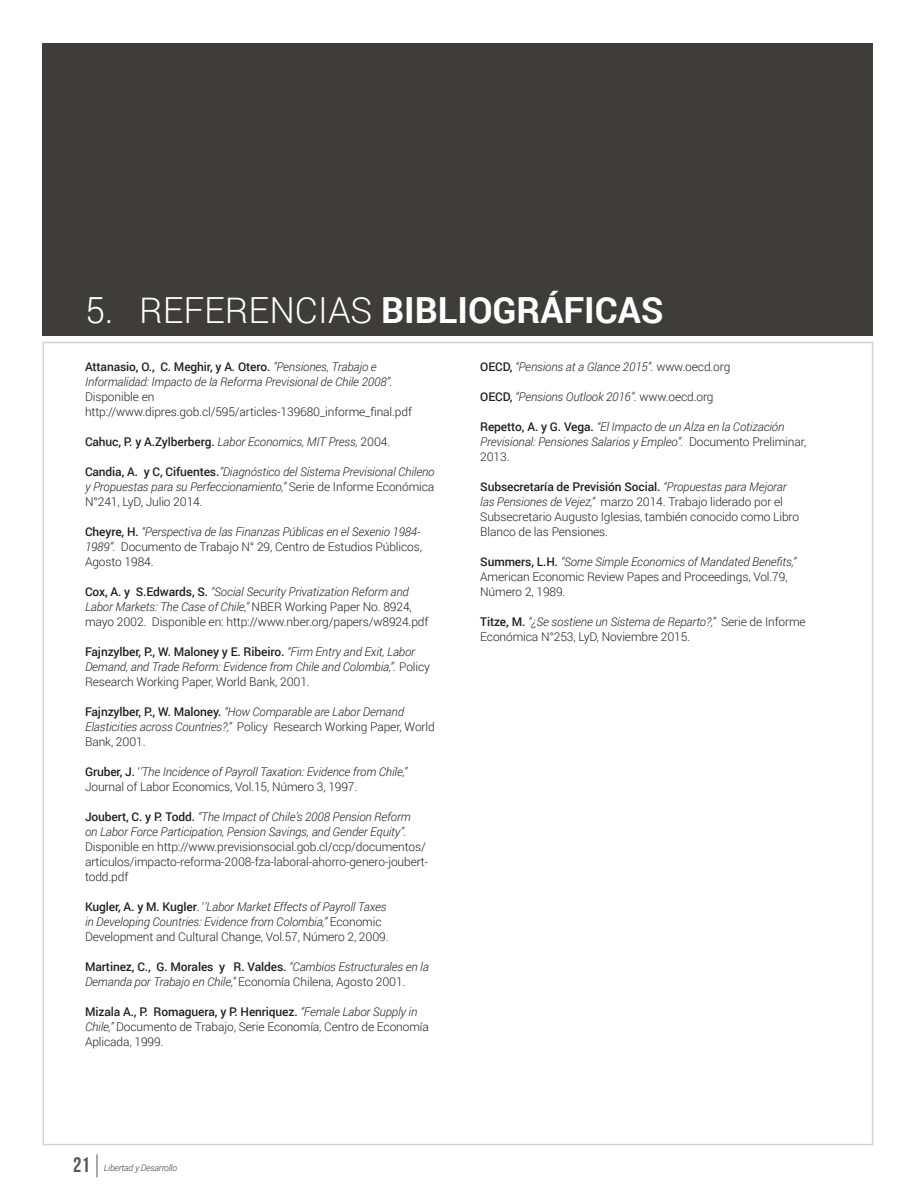
<style>
.page{position:relative;width:918px;height:1188px;background:#fff}
.page>*{position:absolute;margin:0;border:0;box-sizing:border-box;transform-origin:0 0}
.t1{font:700 36px "Roboto";color:#fff}
.t2{font:21px "Bebas Neue";color:#585754}
.t3{font:italic 300 12px/15px "Roboto";letter-spacing:-.01em;color:#231f20}
.t4{font:300 12px/15px "Roboto";letter-spacing:-.01em;color:#231f20}
.t5{font:italic 300 9px "Roboto";letter-spacing:-.02em;color:#3e3d39}
.s1{font-weight:300}
.s2{font-weight:500;font-style:normal}
.s3{font-style:normal}
.s4{font-weight:500}
.s5{font-style:italic}
</style>
<div class="page">
<svg style="left:97px;top:1154px;width:1px;height:23px"></svg>
<div style="left:43px;top:43px;width:830px;height:292px;background:#3e3d39"></div>
<h1 class="t1" style="left:85px;top:284px;width:580px"><span class="s1">5. REFERENCIAS</span> BIBLIOGRÁFICAS</h1>
<p class="t3" style="left:85px;top:359px;width:309px"><span class="s2">Attanasio, O., C. Meghir, y A. Otero.</span> ”Pensiones, Trabajo e<br>Informalidad: Impacto de la Reforma Previsional de Chile 2008”.</p>
<p class="t4" style="left:85px;top:389px;width:328px">Disponible en http://www.dipres.gob.cl/595/articles-139680_informe_final.pdf</p>
<p class="t3" style="left:85px;top:434px;width:307px"><span class="s2">Cahuc, P. y A.Zylberberg.</span> Labor Economics, MIT Press, <span class="s3">2004.</span></p>
<p class="t3" style="left:85px;top:464px;width:351px;text-align:justify"><span class="s2">Candia, A. y C, Cifuentes.</span>”Diagnóstico del Sistema Previsional Chileno y Propuestas para su Perfeccionamiento,” <span class="s3">Serie de Informe Económica N°241, LyD, Julio 2014.</span></p>
<p class="t4" style="left:85px;top:524px;width:339px"><span class="s4">Cheyre, H.</span> <span class="s5">“Perspectiva de las Finanzas Públicas en el Sexenio 1984-<br>1989”.</span> Documento de Trabajo N° 29, Centro de Estudios Públicos,<br>Agosto 1984.</p>
<p class="t4" style="left:85px;top:584px;width:345px"><span class="s4">Cox, A. y S.Edwards, S.</span> <span class="s5">“Social Security Privatization Reform and<br>Labor Markets: The Case of Chile,”</span> NBER Working Paper No. 8924, mayo 2002. Disponible en: http://www.nber.org/papers/w8924.pdf</p>
<p class="t3" style="left:85px;top:644px;width:347px"><span class="s2">Fajnzylber, P., W. Maloney y E. Ribeiro.</span> “Firm Entry and Exit, Labor<br>Demand, and Trade Reform: Evidence from Chile and Colombia,”. <span class="s3">Policy<br>Research Working Paper, World Bank, 2001.</span></p>
<p class="t3" style="left:85px;top:704px;width:351px"><span class="s2">Fajnzylber, P., W. Maloney.</span> “How Comparable are Labor Demand<br>Elasticities across Countries?,” <span class="s3">Policy Research Working Paper, World<br>Bank, 2001.</span></p>
<p class="t3" style="left:85px;top:764px;width:324px"><span class="s2">Gruber, J.</span> <span class="s3">‘</span>’The Incidence of Payroll Taxation: Evidence from Chile,”<br><span class="s3">Journal of Labor Economics, Vol.15, Número 3, 1997.</span></p>
<p class="t3" style="left:85px;top:809px;width:327px"><span class="s2">Joubert, C. y P. Todd.</span> “The Impact of Chile’s 2008 Pension Reform on Labor Force Participation, Pension Savings, and Gender Equity”.</p>
<p class="t4" style="left:85px;top:839px;width:345px">Disponible en http://www.previsionsocial.gob.cl/ccp/documentos/ articulos/impacto-reforma-2008-fza-laboral-ahorro-genero-joubert&shy;todd.pdf</p>
<p class="t3" style="left:85px;top:899px;width:305px"><span class="s2">Kugler, A. y M. Kugler</span><span class="s3">. ‘</span>’Labor Market Effects of Payroll Taxes in Developing Countries: Evidence from Colombia,” <span class="s3">Economic<br>Development and Cultural Change, Vol.57, Número 2, 2009.</span></p>
<p class="t3" style="left:85px;top:959px;width:345px"><span class="s2">Martinez, C., G. Morales y R. Valdes.</span> “Cambios Estructurales en la<br>Demanda por Trabajo en Chile,” <span class="s3">Economía Chilena, Agosto 2001.</span></p>
<p class="t4" style="left:85px;top:1004px;width:345px"><span class="s4">Mizala A., P. Romaguera, y P. Henriquez.</span> <span class="s5">“Female Labor Supply in<br>Chile,”</span> Documento de Trabajo, Serie Economía, Centro de Economía<br>Aplicada, 1999.</p>
<p class="t3" style="left:480px;top:359px;width:252px"><span class="s2">OECD,</span> “Pensions at a Glance 2015”. <span class="s3">www.oecd.org</span></p>
<p class="t3" style="left:480px;top:389px;width:235px"><span class="s2">OECD,</span> “Pensions Outlook 2016”. <span class="s3">www.oecd.org</span></p>
<p class="t3" style="left:480px;top:419px;width:328px"><span class="s2">Repetto, A. y G. Vega.</span> “El Impacto de un Alza en la Cotización<br>Previsional: Pensiones Salarios y Empleo”. <span class="s3">Documento Preliminar,<br>2013.</span></p>
<p class="t4" style="left:480px;top:479px;width:320px"><span class="s4">Subsecretaría de Previsión Social.</span> <span class="s5">“Propuestas para Mejorar las Pensiones de Vejez,”</span> marzo 2014. Trabajo liderado por el Subsecretario Augusto Iglesias, también conocido como Libro Blanco de las Pensiones.</p>
<p class="t4" style="left:480px;top:554px;width:318px"><span class="s4">Summers, L.H.</span> <span class="s5">‘’Some Simple Economics of Mandated Benefits,”<br></span>American Economic Review Papes and Proceedings, Vol.79,<br>Número 2, 1989.</p>
<p class="t4" style="left:480px;top:614px;width:327px"><span class="s4">Titze, M.</span> <span class="s5">“¿Se sostiene un Sistema de Reparto?,”</span> Serie de Informe<br>Económica N°253, LyD, Noviembre 2015.</p>
<h2 class="t2" style="left:73px;top:1154px;width:18px">21</h2>
<p class="t5" style="left:104px;top:1162px;width:75px">Libertad y Desarrollo</p>
</div>
